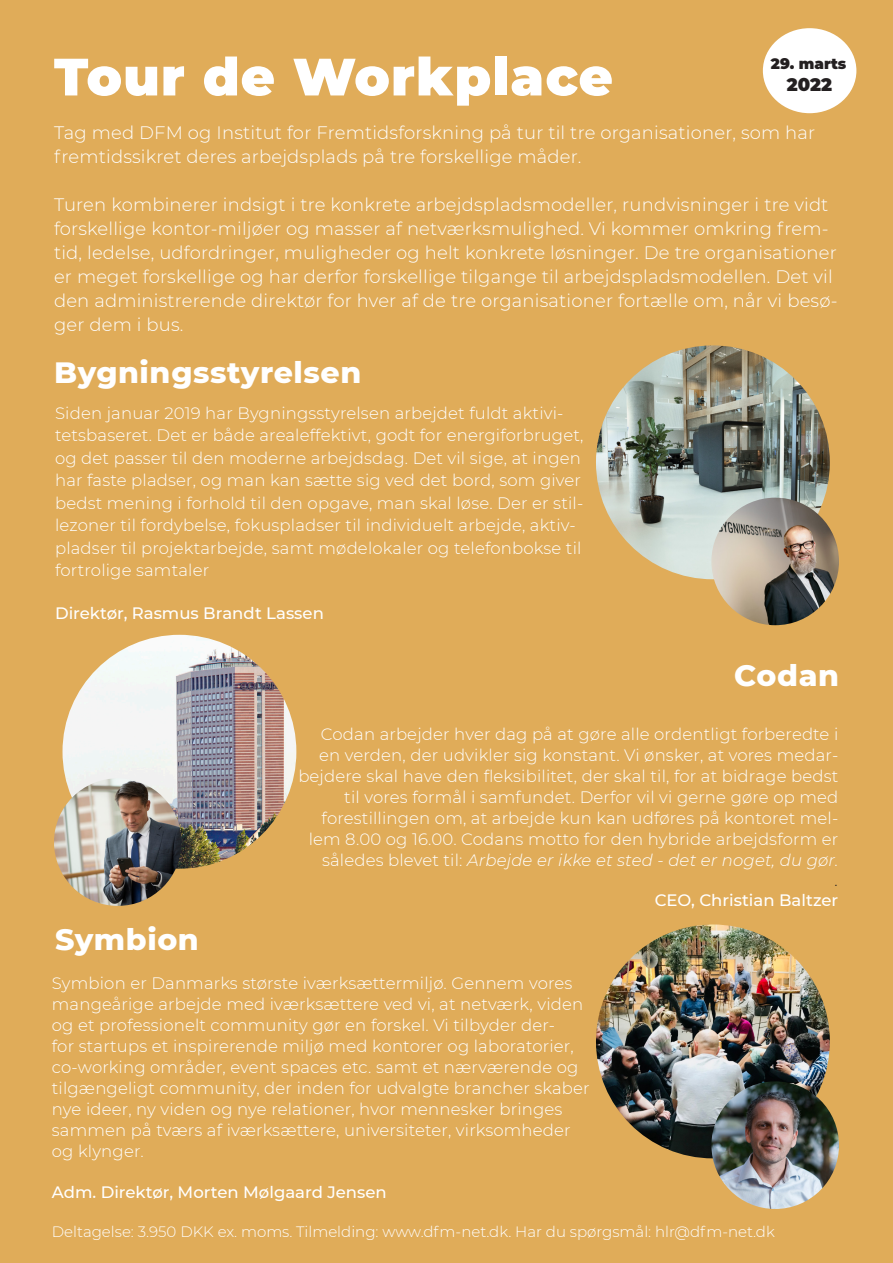
<style>
.page{position:relative;width:893px;height:1263px;background:#e0ac59}
.page>*{position:absolute;margin:0;border:0;box-sizing:border-box;transform-origin:0 0}
.t1{font:900 52.5px "Montserrat";letter-spacing:.02em;color:#fff}
.t2{font:800 30px "Montserrat";letter-spacing:.02em;color:#fff}
.t3{font:300 18px/24px "Montserrat";letter-spacing:.01em;color:#fff}
.t4{font:900 18px "Montserrat";color:#231f20}
.t5{font:300 16.5px/21px "Montserrat";letter-spacing:.01em;color:#fff}
.t6{font:500 16.5px "Montserrat";color:#fff}
.t7{font:italic 300 16.5px "Montserrat";color:#231f20}
.t8{font:300 15px "Montserrat";color:#fff}
.t9{font:900 15px "Montserrat";color:#231f20}
.s1{font-style:italic}
</style>
<div class="page">
<img style="left:596px;top:345px;width:234px;height:234px;border-radius:117px">
<img style="left:63px;top:635px;width:233px;height:234px;border-radius:117px">
<img style="left:596px;top:924px;width:234px;height:234px;border-radius:117px">
<img style="left:711px;top:498px;width:128px;height:127px;border-radius:64px">
<img style="left:54px;top:778px;width:128px;height:128px;border-radius:64px">
<img style="left:711px;top:1081px;width:128px;height:128px;border-radius:64px">
<div style="left:763px;top:28px;width:93px;height:85px;background:#fff;border-radius:50%"></div>
<p class="t1" style="left:54px;top:37px;width:560px">Tour de Workplace</p>
<p class="t3" style="left:54px;top:120px;width:763px">Tag med DFM og Institut for Fremtidsforskning på tur til tre organisationer, som har fremtidssikret deres arbejdsplads på tre forskellige måder.</p>
<p class="t3" style="left:54px;top:192px;width:785px">Turen kombinerer indsigt i tre konkrete arbejdspladsmodeller, rundvisninger i tre vidt forskellige kontor-miljøer og masser af netværksmulighed. Vi kommer omkring frem&shy;tid, ledelse, udfordringer, muligheder og helt konkrete løsninger. De tre organisationer er meget forskellige og har derfor forskellige tilgange til arbejdspladsmodellen. Det vil den administrerende direktør for hver af de tre organisationer fortælle om, når vi besø&shy;ger dem i bus.</p>
<p class="t2" style="left:54px;top:350px;width:309px">Bygningsstyrelsen</p>
<p class="t5" style="left:55px;top:401px;width:530px;line-height:22.5px">Siden januar 2019 har Bygningsstyrelsen arbejdet fuldt aktivi&shy;tetsbaseret. Det er både arealeffektivt, godt for energiforbruget, og det passer til den moderne arbejdsdag. Det vil sige, at ingen har faste pladser, og man kan sætte sig ved det bord, som giver bedst mening i forhold til den opgave, man skal løse. Der er stil&shy;lezoner til fordybelse, fokuspladser til individuelt arbejde, aktiv&shy;pladser til projektarbejde, samt mødelokaler og telefonbokse til fortrolige samtaler</p>
<p class="t6" style="left:55px;top:601px;width:270px">Direktør, Rasmus Brandt Lassen</p>
<p class="t9" style="left:771px;top:53px;width:77px">29. marts</p>
<p class="t4" style="left:787px;top:71px;width:47px">2022</p>
<p class="t2" style="left:734px;top:653px;width:106px">Codan</p>
<p class="t5" style="left:298px;top:723px;width:541px;text-align:right">Codan arbejder hver dag på at gøre alle ordentligt forberedte i en verden, der udvikler sig konstant. Vi ønsker, at vores medar&shy;bejdere skal have den fleksibilitet, der skal til, for at bidrage bedst til vores formål i samfundet. Derfor vil vi gerne gøre op med forestillingen om, at arbejde kun kan udføres på kontoret mel&shy;lem 8.00 og 16.00. Codans motto for den hybride arbejdsform er således blevet til: <span class="s1">Arbejde er ikke et sted - det er noget, du gør.</span></p>
<p class="t7" style="left:835px;top:869px;width:5px">.</p>
<p class="t6" style="left:655px;top:888px;width:185px">CEO, Christian Baltzer</p>
<p class="t2" style="left:55px;top:918px;width:145px">Symbion</p>
<p class="t5" style="left:52px;top:972px;width:539px">Symbion er Danmarks største iværksættermiljø. Gennem vores mangeårige arbejde med iværksættere ved vi, at netværk, viden og et professionelt community gør en forskel. Vi tilbyder der-<br>for startups et inspirerende miljø med kontorer og laboratorier, co-working områder, event spaces etc. samt et nærværende og tilgængeligt community, der inden for udvalgte brancher skaber nye ideer, ny viden og nye relationer, hvor mennesker bringes sammen på tværs af iværksættere, universiteter, virksomheder og klynger.</p>
<p class="t6" style="left:52px;top:1180px;width:336px">Adm. Direktør, Morten Mølgaard Jensen</p>
<p class="t8" style="left:52px;top:1221px;width:724px">Deltagelse: 3.950 DKK ex. moms. Tilmelding: www.dfm-net.dk. Har du spørgsmål: hlr@dfm-net.dk</p>
</div>
